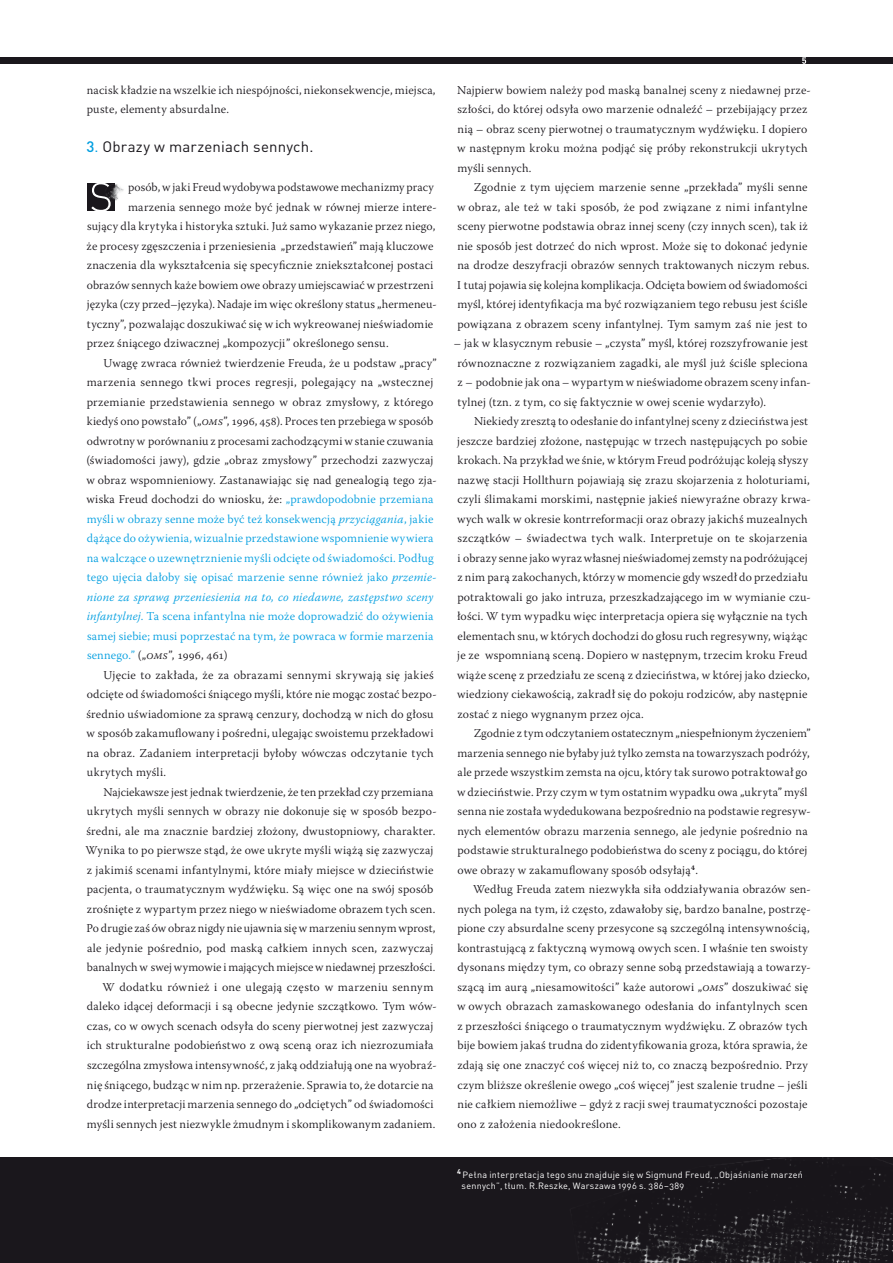
<style>
.page{position:relative;width:893px;height:1263px;background:#fff}
.page>*{position:absolute;margin:0;border:0;box-sizing:border-box;transform-origin:0 0}
.t1{font:15px "DIN Pro";letter-spacing:.015em;color:#1a171c}
.t2{font:300 12px/19.5px "Warnock Pro";letter-spacing:.02em;color:#1a171c}
.t3{font:300 12px "Warnock Pro";letter-spacing:.02em;color:#009ee0}
.t4{font:italic 300 12px "Warnock Pro";letter-spacing:.02em;color:#009ee0}
.t5{font:9px/10.8px "DIN Pro";letter-spacing:.03em;color:#fff}
.s1{font-weight:500;color:#009ee0}
.s2{color:#009ee0}
.s3{font-style:italic}
</style>
<div class="page">
<div style="left:0;top:1157px;width:893px;height:106px;background:#1a171c"></div>
<div style="left:87px;top:183px;width:28px;height:28px;background:#1a171c"></div>
<div style="left:0;top:57px;width:893px;height:7px;background:#1a171c"></div>
<svg style="left:802px;top:57px;width:4px;height:7px"></svg>
<img style="left:577px;top:1157px;width:316px;height:106px">
<img style="left:111px;top:184px;width:13px;height:17px">
<svg style="left:91px;top:183px;width:20px;height:28px"></svg>
<p class="t2" style="left:87px;top:80px;width:350px">nacisk kładzie na wszelkie ich niespójności, niekonsekwencje, miejsca, puste, elementy absurdalne.</p>
<p class="t1" style="left:86px;top:137px;width:229px"><span class="s1">3</span><span class="s2">.</span> Obrazy w marzeniach sennych.</p>
<p class="t2" style="left:128px;top:177px;width:307px">posób, w jaki Freud wydobywa podstawowe mechanizmy pracy</p>
<p class="t2" style="left:128px;top:197px;width:310px">marzenia sennego może być jednak w równej mierze intere-</p>
<p class="t2" style="left:87px;top:216px;width:350px">sujący dla krytyka i historyka sztuki. Już samo wykazanie przez niego,</p>
<p class="t2" style="left:87px;top:236px;width:348px">że procesy zgęszczenia i przeniesienia „przedstawień” mają kluczowe</p>
<p class="t2" style="left:87px;top:255px;width:348px">znaczenia dla wykształcenia się specyficznie zniekształconej postaci</p>
<p class="t2" style="left:87px;top:275px;width:348px">obrazów sennych każe bowiem owe obrazy umiejscawiać w przestrzeni</p>
<p class="t2" style="left:87px;top:294px;width:352px">języka (czy przed–języka). Nadaje im więc określony status „hermeneu-</p>
<p class="t2" style="left:87px;top:314px;width:348px">tyczny”, pozwalając doszukiwać się w ich wykreowanej nieświadomie</p>
<p class="t2" style="left:87px;top:333px;width:303px">przez śniącego dziwacznej „kompozycji” określonego sensu.</p>
<p class="t2" style="left:103px;top:353px;width:335px">Uwagę zwraca również twierdzenie Freuda, że u podstaw „pracy”</p>
<p class="t2" style="left:87px;top:372px;width:348px">marzenia sennego tkwi proces regresji, polegający na „wstecznej</p>
<p class="t2" style="left:87px;top:392px;width:348px">przemianie przedstawienia sennego w obraz zmysłowy, z którego</p>
<p class="t2" style="left:87px;top:411px;width:348px">kiedyś ono powstało” („<span class="s3">OMS</span>”, 1996, 458). Proces ten przebiega w sposób</p>
<p class="t2" style="left:87px;top:431px;width:348px">odwrotny w porównaniu z procesami zachodzącymi w stanie czuwania</p>
<p class="t2" style="left:86px;top:450px;width:349px">(świadomości jawy), gdzie „obraz zmysłowy” przechodzi zazwyczaj</p>
<p class="t2" style="left:86px;top:470px;width:352px">w obraz wspomnieniowy. Zastanawiając się nad genealogią tego zja-</p>
<p class="t2" style="left:86px;top:489px;width:349px">wiska Freud dochodzi do wniosku, że: <span class="s2">„prawdopodobnie przemiana</span></p>
<p class="t3" style="left:87px;top:512px;width:348px">myśli w obrazy senne może być też konsekwencją <span class="s3">przyciągania</span>, jakie</p>
<p class="t3" style="left:87px;top:531px;width:348px">dążące do ożywienia, wizualnie przedstawione wspomnienie wywiera</p>
<p class="t3" style="left:87px;top:551px;width:348px">na walczące o uzewnętrznienie myśli odcięte od świadomości. Podług</p>
<p class="t3" style="left:87px;top:570px;width:351px">tego ujęcia dałoby się opisać marzenie senne również jako <span class="s3">przemie-</span></p>
<p class="t4" style="left:87px;top:590px;width:348px">nione za sprawą przeniesienia na to, co niedawne, zastępstwo sceny</p>
<p class="t3" style="left:87px;top:609px;width:348px"><span class="s3">infantylnej</span>. Ta scena infantylna nie może doprowadzić do ożywienia</p>
<p class="t3" style="left:87px;top:629px;width:348px">samej siebie; musi poprzestać na tym, że powraca w formie marzenia</p>
<p class="t2" style="left:87px;top:645px;width:142px"><span class="s2">sennego.”</span> („<span class="s3">OMS</span>”, 1996, 461)</p>
<p class="t2" style="left:103px;top:665px;width:332px">Ujęcie to zakłada, że za obrazami sennymi skrywają się jakieś</p>
<p class="t2" style="left:87px;top:684px;width:351px">odcięte od świadomości śniącego myśli, które nie mogąc zostać bezpo-</p>
<p class="t2" style="left:86px;top:704px;width:349px">średnio uświadomione za sprawą cenzury, dochodzą w nich do głosu</p>
<p class="t2" style="left:86px;top:723px;width:349px">w sposób zakamuflowany i pośredni, ulegając swoistemu przekładowi</p>
<p class="t2" style="left:87px;top:743px;width:348px">na obraz. Zadaniem interpretacji byłoby wówczas odczytanie tych</p>
<p class="t2" style="left:87px;top:762px;width:81px">ukrytych myśli.</p>
<p class="t2" style="left:103px;top:782px;width:332px">Najciekawsze jest jednak twierdzenie, że ten przekład czy przemiana</p>
<p class="t2" style="left:87px;top:801px;width:351px">ukrytych myśli sennych w obrazy nie dokonuje się w sposób bezpo-</p>
<p class="t2" style="left:86px;top:821px;width:350px">średni, ale ma znacznie bardziej złożony, dwustopniowy, charakter.</p>
<p class="t2" style="left:86px;top:840px;width:349px">Wynika to po pierwsze stąd, że owe ukryte myśli wiążą się zazwyczaj</p>
<p class="t2" style="left:87px;top:860px;width:348px">z jakimiś scenami infantylnymi, które miały miejsce w dzieciństwie</p>
<p class="t2" style="left:87px;top:879px;width:348px">pacjenta, o traumatycznym wydźwięku. Są więc one na swój sposób</p>
<p class="t2" style="left:87px;top:899px;width:350px">zrośnięte z wypartym przez niego w nieświadome obrazem tych scen.</p>
<p class="t2" style="left:86px;top:918px;width:351px">Po drugie zaś ów obraz nigdy nie ujawnia się w marzeniu sennym wprost,</p>
<p class="t2" style="left:87px;top:938px;width:348px">ale jedynie pośrednio, pod maską całkiem innych scen, zazwyczaj</p>
<p class="t2" style="left:87px;top:957px;width:350px">banalnych w swej wymowie i mających miejsce w niedawnej przeszłości.</p>
<p class="t2" style="left:103px;top:977px;width:332px">W dodatku również i one ulegają często w marzeniu sennym</p>
<p class="t2" style="left:87px;top:996px;width:351px">daleko idącej deformacji i są obecne jedynie szczątkowo. Tym wów-</p>
<p class="t2" style="left:87px;top:1016px;width:348px">czas, co w owych scenach odsyła do sceny pierwotnej jest zazwyczaj</p>
<p class="t2" style="left:87px;top:1035px;width:348px">ich strukturalne podobieństwo z ową sceną oraz ich niezrozumiała</p>
<p class="t2" style="left:87px;top:1055px;width:351px">szczególna zmysłowa intensywność, z jaką oddziałują one na wyobraź-</p>
<p class="t2" style="left:87px;top:1074px;width:348px">nię śniącego, budząc w nim np. przerażenie. Sprawia to, że dotarcie na</p>
<p class="t2" style="left:87px;top:1094px;width:348px">drodze interpretacji marzenia sennego do „odciętych” od świadomości</p>
<p class="t2" style="left:87px;top:1113px;width:350px">myśli sennych jest niezwykle żmudnym i skomplikowanym zadaniem.</p>
<p class="t2" style="left:457px;top:80px;width:355px">Najpierw bowiem należy pod maską banalnej sceny z niedawnej prze&shy;szłości, do której odsyła owo marzenie odnaleźć – przebijający przez nią – obraz sceny pierwotnej o traumatycznym wydźwięku. I dopiero w następnym kroku można podjąć się próby rekonstrukcji ukrytych myśli sennych.</p>
<p class="t2" style="left:457px;top:177px;width:354px;text-indent:17px">Zgodnie z tym ujęciem marzenie senne „przekłada” myśli senne w obraz, ale też w taki sposób, że pod związane z nimi infantylne sceny pierwotne podstawia obraz innej sceny (czy innych scen), tak iż nie sposób jest dotrzeć do nich wprost. Może się to dokonać jedynie na drodze deszyfracji obrazów sennych traktowanych niczym rebus.<br>I tutaj pojawia się kolejna komplikacja. Odcięta bowiem od świadomości myśl, której identyfikacja ma być rozwiązaniem tego rebusu jest ściśle powiązana z obrazem sceny infantylnej. Tym samym zaś nie jest to</p>
<p class="t2" style="left:454px;top:333px;width:358px">– jak w klasycznym rebusie – „czysta” myśl, której rozszyfrowanie jest równoznaczne z rozwiązaniem zagadki, ale myśl już ściśle spleciona z – podobnie jak ona – wypartym w nieświadome obrazem sceny infan&shy;tylnej (tzn. z tym, co się faktycznie w owej scenie wydarzyło).</p>
<p class="t2" style="left:457px;top:411px;width:355px;text-indent:17px">Niekiedy zresztą to odesłanie do infantylnej sceny z dzieciństwa jest jeszcze bardziej złożone, następując w trzech następujących po sobie krokach. Na przykład we śnie, w którym Freud podróżując koleją słyszy nazwę stacji Hollthurn pojawiają się zrazu skojarzenia z holoturiami, czyli ślimakami morskimi, następnie jakieś niewyraźne obrazy krwa&shy;wych walk w okresie kontrreformacji oraz obrazy jakichś muzealnych szczątków – świadectwa tych walk. Interpretuje on te skojarzenia i obrazy senne jako wyraz własnej nieświadomej zemsty na podróżującej z nim parą zakochanych, którzy w momencie gdy wszedł do przedziału potraktowali go jako intruza, przeszkadzającego im w wymianie czu&shy;łości. W tym wypadku więc interpretacja opiera się wyłącznie na tych elementach snu, w których dochodzi do głosu ruch regresywny, wiążąc je ze wspomnianą sceną. Dopiero w następnym, trzecim kroku Freud wiąże scenę z przedziału ze sceną z dzieciństwa, w której jako dziecko, wiedziony ciekawością, zakradł się do pokoju rodziców, aby następnie zostać z niego wygnanym przez ojca.</p>
<p class="t2" style="left:457px;top:723px;width:355px;text-indent:17px">Zgodnie z tym odczytaniem ostatecznym „niespełnionym życzeniem” marzenia sennego nie byłaby już tylko zemsta na towarzyszach podróży, ale przede wszystkim zemsta na ojcu, który tak surowo potraktował go w dzieciństwie. Przy czym w tym ostatnim wypadku owa „ukryta” myśl senna nie została wydedukowana bezpośrednio na podstawie regresyw&shy;nych elementów obrazu marzenia sennego, ale jedynie pośrednio na podstawie strukturalnego podobieństwa do sceny z pociągu, do której owe obrazy w zakamuflowany sposób odsyłają<sup>4</sup>.</p>
<p class="t2" style="left:457px;top:879px;width:355px;text-indent:16px">Według Freuda zatem niezwykła siła oddziaływania obrazów sen&shy;nych polega na tym, iż często, zdawałoby się, bardzo banalne, postrzę&shy;pione czy absurdalne sceny przesycone są szczególną intensywnością, kontrastującą z faktyczną wymową owych scen. I właśnie ten swoisty dysonans między tym, co obrazy senne sobą przedstawiają a towarzy&shy;szącą im aurą „niesamowitości” każe autorowi „<span class="s3">OMS</span>” doszukiwać się w owych obrazach zamaskowanego odesłania do infantylnych scen z przeszłości śniącego o traumatycznym wydźwięku. Z obrazów tych bije bowiem jakaś trudna do zidentyfikowania groza, która sprawia, że zdają się one znaczyć coś więcej niż to, co znaczą bezpośrednio. Przy czym bliższe określenie owego „coś więcej” jest szalenie trudne – jeśli nie całkiem niemożliwe – gdyż z racji swej traumatyczności pozostaje ono z założenia niedookreślone.</p>
<p class="t5" style="left:462px;top:1169px;width:343px;text-indent:-5px"><sup>4</sup> Pełna interpretacja tego snu znajduje się w Sigmund Freud, „Objaśnianie marzeń sennych”, tłum. R.Reszke, Warszawa 1996 s. 386–389</p>
</div>
